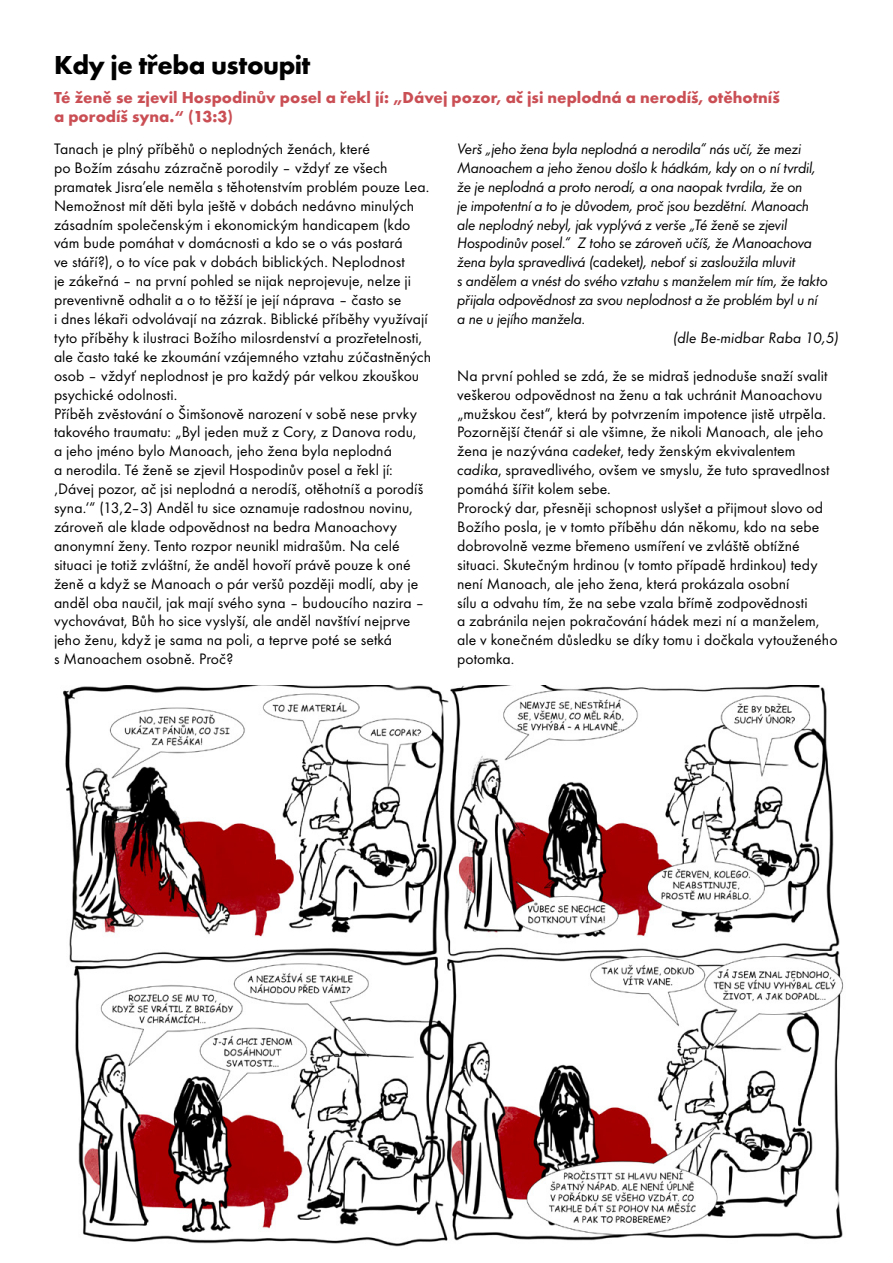
<style>
.page{position:relative;width:893px;height:1263px;background:#fff}
.page>*{position:absolute;margin:0;border:0;box-sizing:border-box;transform-origin:0 0}
.t1{font:700 27px "Futura TOT";letter-spacing:-.02em;color:#000}
.t2{font:700 16.5px/19.8px "Futura TOT";color:#ca4f55}
.t3{font:15.75px/18.9px "Futura TOT";letter-spacing:.005em;color:#000}
.t4{font:15.75px/18.9px "Futura TOT Book Obli";letter-spacing:-.015em;color:#000}
.t5{font:15.75px "Futura TOT Book Obli";letter-spacing:.005em;color:#000}
.s1{font-family:"Futura TOT"}
.s2{font-family:"Futura TOT Book Obli"}
</style>
<div class="page">
<img style="left:63px;top:686px;width:781px;height:561px">
<p class="t1" style="left:54px;top:48px;width:258px">Kdy je třeba ustoupit</p>
<p class="t2" style="left:54px;top:87px;width:727px">Té ženě se zjevil Hospodinův posel a řekl jí: „Dávej pozor, ač jsi neplodná a nerodíš, otěhotníš a porodíš syna.“ (13:3)</p>
<p class="t3" style="left:54px;top:139px;width:379px">Tanach je plný příběhů o neplodných ženách, které<br>po Božím zásahu zázračně porodily – vždyť ze všech pramatek Jisra’ele neměla s těhotenstvím problém pouze Lea.<br>Nemožnost mít děti byla ještě v dobách nedávno minulých zásadním společenským i ekonomickým handicapem (kdo vám bude pomáhat v domácnosti a kdo se o vás postará<br>ve stáří?), o to více pak v dobách biblických. Neplodnost<br>je zákeřná – na první pohled se nijak neprojevuje, nelze ji preventivně odhalit a o to těžší je její náprava – často se<br>i dnes lékaři odvolávají na zázrak. Biblické příběhy využívají tyto příběhy k ilustraci Božího milosrdenství a prozřetelnosti, ale často také ke zkoumání vzájemného vztahu zúčastněných osob – vždyť neplodnost je pro každý pár velkou zkouškou psychické odolnosti.</p>
<p class="t3" style="left:54px;top:404px;width:372px">Příběh zvěstování o Šimšonově narození v sobě nese prvky takového traumatu: „Byl jeden muž z Cory, z Danova rodu, a jeho jméno bylo Manoach, jeho žena byla neplodná<br>a nerodila. Té ženě se zjevil Hospodinův posel a řekl jí: ‚Dávej pozor, ač jsi neplodná a nerodíš, otěhotníš a porodíš syna.‘“ (13,2–3) Anděl tu sice oznamuje radostnou novinu, zároveň ale klade odpovědnost na bedra Manoachovy anonymní ženy. Tento rozpor neunikl midrašům. Na celé situaci je totiž zvláštní, že anděl hovoří právě pouze k oné ženě a když se Manoach o pár veršů později modlí, aby je anděl oba naučil, jak mají svého syna – budoucího nazira – vychovávat, Bůh ho sice vyslyší, ale anděl navštíví nejprve jeho ženu, když je sama na poli, a teprve poté se setká<br>s Manoachem osobně. Proč?</p>
<p class="t4" style="left:457px;top:139px;width:372px">Verš „jeho žena byla neplodná a nerodila“ nás učí, že mezi Manoachem a jeho ženou došlo k hádkám, kdy on o ní tvrdil, že je neplodná a proto nerodí, a ona naopak tvrdila, že on<br>je impotentní a to je důvodem, proč jsou bezdětní. Manoach ale neplodný nebyl, jak vyplývá z verše „Té ženě se zjevil Hospodinův posel.“ Z toho se zároveň učíš, že Manoachova žena byla spravedlivá (<span class="s1">cadeket</span>), neboť si zasloužila mluvit<br>s andělem a vnést do svého vztahu s manželem mír tím, že takto přijala odpovědnost za svou neplodnost a že problém byl u ní a ne u jejího manžela.</p>
<p class="t5" style="left:673px;top:328px;width:167px">(dle Be-midbar Raba 10,5)</p>
<p class="t3" style="left:457px;top:366px;width:372px">Na první pohled se zdá, že se midraš jednoduše snaží svalit veškerou odpovědnost na ženu a tak uchránit Manoachovu „mužskou čest“, která by potvrzením impotence jistě utrpěla.</p>
<p class="t3" style="left:457px;top:423px;width:374px">Pozornější čtenář si ale všimne, že nikoli Manoach, ale jeho žena je nazývána <span class="s2">cadeket</span>, tedy ženským ekvivalentem <span class="s2">cadika</span>, spravedlivého, ovšem ve smyslu, že tuto spravedlnost pomáhá šířit kolem sebe.</p>
<p class="t3" style="left:457px;top:498px;width:382px">Prorocký dar, přesněji schopnost uslyšet a přijmout slovo od Božího posla, je v tomto příběhu dán někomu, kdo na sebe dobrovolně vezme břemeno usmíření ve zvláště obtížné situaci. Skutečným hrdinou (v tomto případě hrdinkou) tedy není Manoach, ale jeho žena, která prokázala osobní<br>sílu a odvahu tím, že na sebe vzala břímě zodpovědnosti<br>a zabránila nejen pokračování hádek mezi ní a manželem, ale v konečném důsledku se díky tomu i dočkala vytouženého potomka.</p>
</div>
